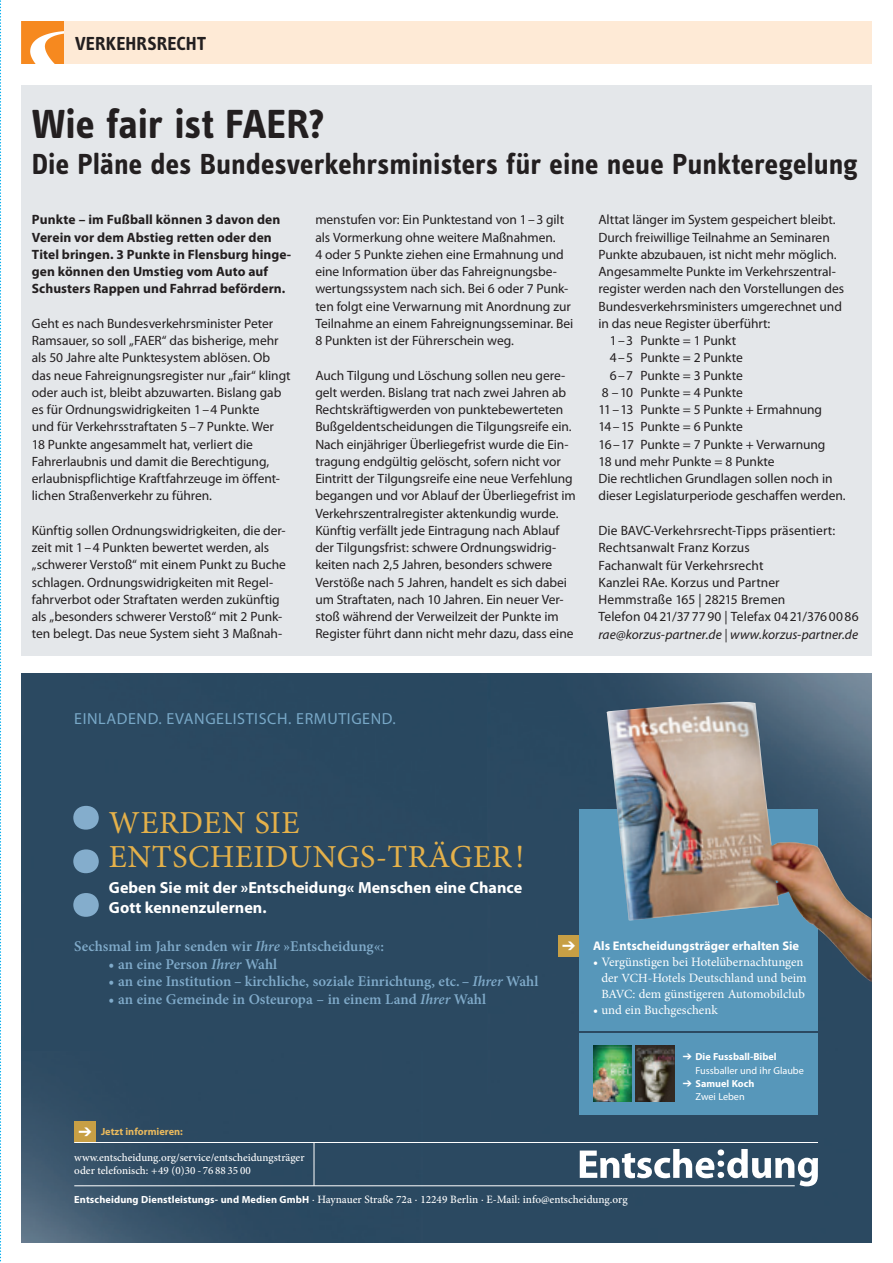
<style>
.page{position:relative;width:893px;height:1263px;background:#fff}
.page>*{position:absolute;margin:0;border:0;box-sizing:border-box;transform-origin:0 0}
.t1{font:700 42px "Info Text";letter-spacing:-.005em;color:#231f20}
.t2{font:32.1px/33.6px "Minion Pro";letter-spacing:.015em;color:#e5b14a}
.t3{font:700 30px "Info Text";letter-spacing:-.005em;color:#231f20}
.t4{font:700 19.5px "Info Text";color:#231f20}
.t5{font:700 16.2px/20px "Myriad Pro";color:#fff}
.t6{font:16.05px "Myriad Pro";letter-spacing:.035em;color:#78a8c7}
.t7{font:600 14.85px "Minion Pro";color:#80abca}
.t8{font:13.5px/17.2px "Myriad Pro";letter-spacing:-.005em;color:#231f20}
.t9{font:700 13.5px/17.2px "Myriad Pro";letter-spacing:.005em;color:#231f20}
.t10{font:italic 13.5px "Myriad Pro";letter-spacing:.005em;color:#231f20}
.t11{font:12.9px/15.9px "Minion Pro";color:#fff}
.t12{font:700 12.6px "Myriad Pro";color:#fff}
.t13{font:500 11.25px "Minion Pro";color:#fff}
.t14{font:500 11.1px/13px "Minion Pro";color:#fff}
.t15{font:700 10.35px "Myriad Pro";color:#e9b95d}
.t16{font:10.2px/13px "Myriad Pro";color:#fff}
.t17{font:700 10.2px/13px "Myriad Pro";color:#fff;text-align:center}
.s1{font-style:italic}
.s2{font-size:12.6px}
.s3{font-weight:700}
.s4{font-weight:400}
.s5{font-family:"Myriad Pro";font-weight:700;font-size:10.35px}
.s6{font-size:10.95px}
</style>
<div class="page">
<div style="left:32px;top:21px;width:840px;height:43px;background:#feead6"></div>
<div style="left:21px;top:85px;width:851px;height:571px;background:#e4e7ea"></div>
<img style="left:21px;top:21px;width:43px;height:43px">
<div style="left:21px;top:674px;width:851px;height:568px;background:#2b4961"></div>
<img style="left:487px;top:674px;width:385px;height:419px">
<img style="left:21px;top:1052px;width:401px;height:190px">
<div style="left:558px;top:935px;width:22px;height:22px;background:#c79f45"></div>
<div style="left:74px;top:1121px;width:22px;height:21px;background:#c79f45"></div>
<div style="left:580px;top:809px;width:238px;height:221px;background:#5797ba"></div>
<div style="left:580px;top:1033px;width:238px;height:81px;background:#5797ba"></div>
<img style="left:593px;top:1045px;width:39px;height:57px">
<img style="left:636px;top:1045px;width:38px;height:57px">
<hr style="left:74px;top:1185px;width:721px;height:1px;background:#fff">
<hr style="left:74px;top:1142px;width:744px;height:1px;background:#fff">
<hr style="left:314px;top:1142px;width:1px;height:44px;background:#fff">
<svg style="left:580px;top:1149px;width:238px;height:37px"></svg>
<div style="left:73px;top:806px;width:26px;height:24px;background:#84adcc;border-radius:50%"></div>
<div style="left:73px;top:893px;width:26px;height:24px;background:#84adcc;border-radius:50%"></div>
<div style="left:73px;top:849px;width:26px;height:24px;background:#84adcc;border-radius:50%"></div>
<img style="left:606px;top:702px;width:266px;height:280px">
<svg style="left:0;top:0;width:1px;height:1262px"></svg>
<h3 class="t4" style="left:75px;top:32px;width:132px">VERKEHRSRECHT</h3>
<h1 class="t1" style="left:32px;top:100px;width:294px">Wie fair ist FAER?</h1>
<h3 class="t3" style="left:32px;top:147px;width:827px">Die Pläne des Bundesverkehrsministers für eine neue Punkteregelung</h3>
<p class="t9" style="left:32px;top:211px;width:261px">Punkte – im Fußball können 3 davon den Verein vor dem Abstieg retten oder den Titel bringen. 3 Punkte in Flensburg hinge&shy;gen können den Umstieg vom Auto auf Schusters Rappen und Fahrrad befördern.</p>
<p class="t8" style="left:32px;top:314px;width:260px">Geht es nach Bundesverkehrsminister Peter Ramsauer, so soll „FAER“ das bisherige, mehr als 50 Jahre alte Punktesystem ablösen. Ob das neue Fahreignungsregister nur „fair“ klingt oder auch ist, bleibt abzuwarten. Bislang gab es für Ordnungswidrigkeiten 1–4 Punkte<br>und für Verkehrsstraftaten 5–7 Punkte. Wer<br>18 Punkte angesammelt hat, verliert die Fahrerlaubnis und damit die Berechtigung, erlaubnispflichtige Kraftfahrzeuge im öffent&shy;lichen Straßenverkehr zu führen.</p>
<p class="t8" style="left:32px;top:521px;width:256px">Künftig sollen Ordnungswidrigkeiten, die der&shy;zeit mit 1–4 Punkten bewertet werden, als „schwerer Verstoß“ mit einem Punkt zu Buche schlagen. Ordnungswidrigkeiten mit Regel&shy;fahrverbot oder Straftaten werden zukünftig als „besonders schwerer Verstoß“ mit 2 Punk&shy;ten belegt. Das neue System sieht 3 Maßnah-</p>
<p class="t8" style="left:315px;top:211px;width:260px">menstufen vor: Ein Punktestand von 1–3 gilt als Vormerkung ohne weitere Maßnahmen.<br>4 oder 5 Punkte ziehen eine Ermahnung und eine Information über das Fahreignungsbe&shy;wertungssystem nach sich. Bei 6 oder 7 Punk&shy;ten folgt eine Verwarnung mit Anordnung zur Teilnahme an einem Fahreignungsseminar. Bei 8 Punkten ist der Führerschein weg.</p>
<p class="t8" style="left:315px;top:366px;width:262px">Auch Tilgung und Löschung sollen neu gere&shy;gelt werden. Bislang trat nach zwei Jahren ab Rechtskräftigwerden von punktebewerteten Bußgeldentscheidungen die Tilgungsreife ein.<br>Nach einjähriger Überliegefrist wurde die Ein&shy;tragung endgültig gelöscht, sofern nicht vor Eintritt der Tilgungsreife eine neue Verfehlung begangen und vor Ablauf der Überliegefrist im Verkehrszentralregister aktenkundig wurde.<br>Künftig verfällt jede Eintragung nach Ablauf der Tilgungsfrist: schwere Ordnungswidrig&shy;keiten nach 2,5 Jahren, besonders schwere Verstöße nach 5 Jahren, handelt es sich dabei um Straftaten, nach 10 Jahren. Ein neuer Ver&shy;stoß während der Verweilzeit der Punkte im Register führt dann nicht mehr dazu, dass eine</p>
<p class="t8" style="left:598px;top:211px;width:239px">Alttat länger im System gespeichert bleibt.</p>
<p class="t8" style="left:598px;top:228px;width:233px">Durch freiwillige Teilnahme an Seminaren</p>
<p class="t8" style="left:598px;top:246px;width:240px">Punkte abzubauen, ist nicht mehr möglich.</p>
<p class="t8" style="left:598px;top:263px;width:238px">Angesammelte Punkte im Verkehrszentral-</p>
<p class="t8" style="left:598px;top:280px;width:247px">register werden nach den Vorstellungen des</p>
<p class="t8" style="left:598px;top:297px;width:245px">Bundesverkehrsministers umgerechnet und</p>
<p class="t8" style="left:598px;top:315px;width:173px">in das neue Register überführt:</p>
<p class="t8" style="left:610px;top:332px;width:128px">1–3 Punkte = 1 Punkt</p>
<p class="t8" style="left:610px;top:349px;width:135px">4–5 Punkte = 2 Punkte</p>
<p class="t8" style="left:610px;top:366px;width:135px">6–7 Punkte = 3 Punkte</p>
<p class="t8" style="left:602px;top:384px;width:142px">8 –10 Punkte = 4 Punkte</p>
<p class="t8" style="left:598px;top:401px;width:225px">11–13 Punkte = 5 Punkte + Ermahnung</p>
<p class="t8" style="left:598px;top:418px;width:146px">14–15 Punkte = 6 Punkte</p>
<p class="t8" style="left:598px;top:435px;width:228px">16–17 Punkte = 7 Punkte + Verwarnung</p>
<p class="t8" style="left:598px;top:453px;width:178px">18 und mehr Punkte = 8 Punkte</p>
<p class="t8" style="left:598px;top:470px;width:235px">Die rechtlichen Grundlagen sollen noch in</p>
<p class="t8" style="left:598px;top:487px;width:249px">dieser Legislaturperiode geschaffen werden.</p>
<p class="t8" style="left:598px;top:522px;width:262px">Die BAVC-Verkehrsrecht-Tipps präsentiert:<br>Rechtsanwalt Franz Korzus<br>Fachanwalt für Verkehrsrecht<br>Kanzlei RAe. Korzus und Partner<br>Hemmstraße 165 | 28215 Bremen<br>Telefon 0421/377790 | Telefax 0421/3760086</p>
<p class="t10" style="left:598px;top:626px;width:261px">rae@korzus-partner.de | www.korzus-partner.de</p>
<p class="t6" style="left:74px;top:709px;width:323px">EINLADEND. EVANGELISTISCH. ERMUTIGEND.</p>
<h2 class="t2" style="left:109px;top:806px;width:417px">WERDEN SIE<br>ENTSCHEIDUNGS-TRÄGER!</h2>
<p class="t5" style="left:109px;top:877px;width:415px">Geben Sie mit der »Entscheidung« Menschen eine Chance<br>Gott kennenzulernen.</p>
<p class="t7" style="left:74px;top:936px;width:311px">Sechsmal im Jahr senden wir <span class="s1">Ihre</span> »Entscheidung«:</p>
<p class="t7" style="left:109px;top:953px;width:170px">• an eine Person <span class="s1">Ihrer</span> Wahl</p>
<p class="t7" style="left:109px;top:971px;width:431px">• an eine Institution – kirchliche, soziale Einrichtung, etc. – <span class="s1">Ihrer</span> Wahl</p>
<p class="t7" style="left:109px;top:988px;width:379px">• an eine Gemeinde in Osteuropa – in einem Land <span class="s1">Ihrer</span> Wahl</p>
<p class="t12" style="left:593px;top:938px;width:208px">Als Entscheidungsträger erhalten Sie</p>
<p class="t11" style="left:601px;top:954px;width:207px;text-indent:-8px">• Vergünstigen bei Hotelübernachtungen der <span class="s2">VCH</span>-Hotels Deutschland und beim<br><span class="s2">BAVC</span>: dem günstigeren Automobilclub</p>
<p class="t11" style="left:593px;top:1002px;width:126px">• und ein Buchgeschenk</p>
<p class="t16" style="left:695px;top:1050px;width:110px;text-indent:-13px">➔ <span class="s3">Die Fussball-Bibel<br></span>Fussballer und ihr Glaube</p>
<p class="t17" style="left:683px;top:1076px;width:73px">➔ Samuel Koch<br><span class="s4">Zwei Leben</span></p>
<p class="t15" style="left:101px;top:1124px;width:83px">Jetzt informieren:</p>
<p class="t14" style="left:74px;top:1151px;width:232px">www.entscheidung.org/service/entscheidungsträger oder telefonisch: +49 (0)30 - 76 88 35 00</p>
<p class="t13" style="left:74px;top:1192px;width:555px"><span class="s5">Entscheidung Dienstleistungs- und Medien GmbH</span> <span class="s6">·</span> Haynauer Straße 72a · 12249 Berlin · E-Mail: info@entscheidung.org</p>
</div>
